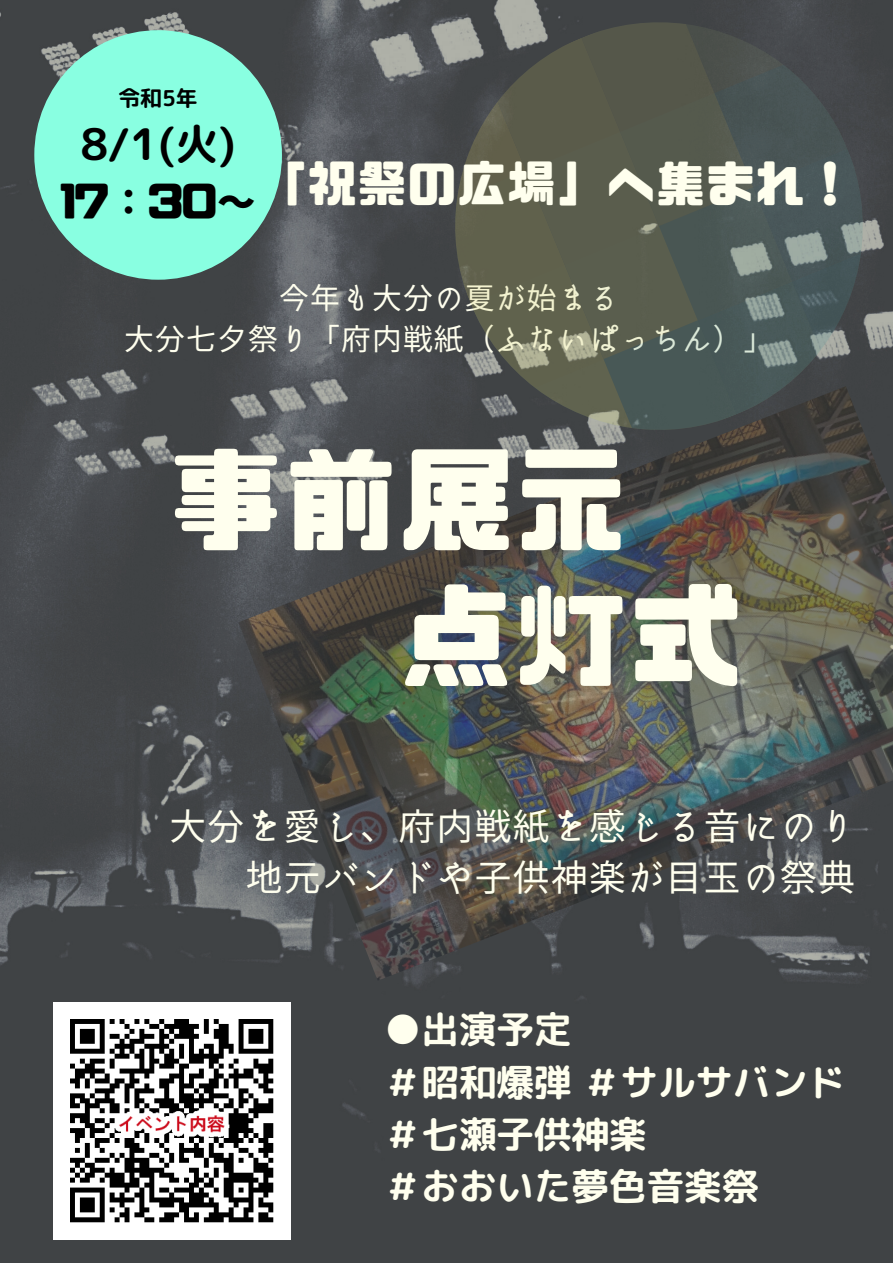
<style>
.page{position:relative;width:893px;height:1263px;background:#fff}
.page>*{position:absolute;margin:0;border:0;box-sizing:border-box;transform-origin:0 0}
.t1{font:115.05px "CP Font";color:#ffe}
.t2{font:49.8px "CP Font";color:#ffe}
.t3{font:43.5px "rounded mplus 1 p bold";color:#000}
.t4{font:39.75px "CP Font";color:#000}
.t5{font:37.5px "rounded mplus 1 p bold";color:#ffe}
.t6{font:36.67px "irohakaku C";letter-spacing:.04em;color:#ffe}
.t7{font:29.78px "irohakaku C";letter-spacing:.04em;color:#ffe}
.t8{font:21.75px "rounded mplus 1 p bold";color:#000}
</style>
<div class="page">
<img style="left:0;top:0;width:893px;height:1263px">
<img style="left:238px;top:386px;width:655px;height:595px">
<div style="left:34px;top:30px;width:248px;height:250px;background:#89ffe1;border-radius:50%"></div>
<svg style="left:418px;top:0;width:163px;height:102px;background:#6c6f6d"></svg>
<div style="left:831px;top:0;width:62px;height:253px;background:#434547"></div>
<svg style="left:432px;top:54px;width:415px;height:94px;background:#4b4e50"></svg>
<svg style="left:581px;top:0;width:250px;height:148px;background:#474d4e"></svg>
<svg style="left:736px;top:148px;width:150px;height:105px;background:#545f60"></svg>
<svg style="left:487px;top:38px;width:249px;height:215px;background:#53584d"></svg>
<svg style="left:534px;top:253px;width:359px;height:229px;background:#4c5452"></svg>
<svg style="left:403px;top:102px;width:229px;height:365px;background:#56584f"></svg>
<img style="left:53px;top:1002px;width:237px;height:237px">
<p class="t8" style="left:118px;top:83px;width:81px">令和5年</p>
<p class="t3" style="left:80px;top:113px;width:157px">8/1(火)</p>
<p class="t4" style="left:60px;top:182px;width:193px">17：30～</p>
<p class="t2" style="left:258px;top:159px;width:599px">「祝祭の広場」へ集まれ！</p>
<p class="t7" style="left:279px;top:277px;width:341px">今年も大分の夏が始まる</p>
<p class="t7" style="left:124px;top:318px;width:651px">大分七夕祭り「府内戦紙（ふないぱっちん）」</p>
<p class="t1" style="left:168px;top:444px;width:445px">事前展示</p>
<p class="t1" style="left:398px;top:580px;width:347px">点灯式</p>
<p class="t6" style="left:169px;top:801px;width:687px">大分を愛し、府内戦紙を感じる音にのり</p>
<p class="t6" style="left:246px;top:852px;width:611px">地元バンドや子供神楽が目玉の祭典</p>
<p class="t5" style="left:384px;top:1003px;width:189px">●出演予定</p>
<p class="t5" style="left:384px;top:1055px;width:463px">＃昭和爆弾＃サルサバンド</p>
<p class="t5" style="left:384px;top:1107px;width:264px">＃七瀬子供神楽</p>
<p class="t5" style="left:384px;top:1160px;width:377px">＃おおいた夢色音楽祭</p>
</div>
